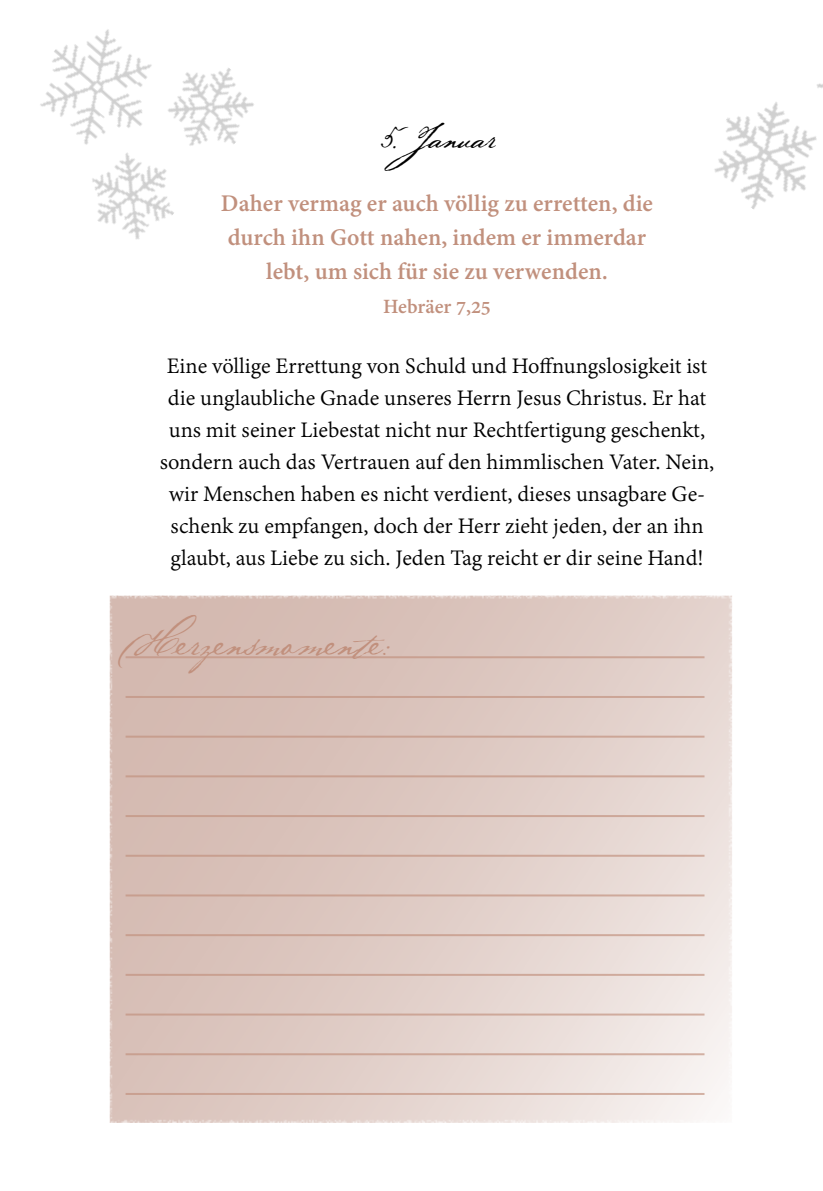
<style>
.page{position:relative;width:823px;height:1191px;background:#fff}
.page>*{position:absolute;margin:0;border:0;box-sizing:border-box;transform-origin:0 0}
.t1{font:28px "Baker Script";color:#c1907d}
.t2{font:700 26px/34px "Adobe Devanagari";color:#c1907d;text-align:center}
.t3{font:24px/32px "Adobe Devanagari";color:#000;text-align:center}
.t4{font:24px "Baker Script";color:#000}
.t5{font:700 22px "Adobe Devanagari";color:#c1907d}
</style>
<div class="page">
<img style="left:40px;top:29px;width:214px;height:211px">
<img style="left:714px;top:83px;width:108px;height:126px">
<svg style="left:110px;top:595px;width:621px;height:528px;background:#dfccc5"></svg>
<hr style="left:125px;top:656px;width:579px;height:2px;background:#c1907d">
<hr style="left:125px;top:696px;width:579px;height:2px;background:#c1907d">
<hr style="left:125px;top:735px;width:579px;height:2px;background:#c1907d">
<hr style="left:125px;top:775px;width:579px;height:2px;background:#c1907d">
<hr style="left:125px;top:815px;width:579px;height:2px;background:#c1907d">
<hr style="left:125px;top:854px;width:579px;height:2px;background:#c1907d">
<hr style="left:125px;top:894px;width:579px;height:2px;background:#c1907d">
<hr style="left:125px;top:934px;width:579px;height:2px;background:#c1907d">
<hr style="left:125px;top:974px;width:579px;height:2px;background:#c1907d">
<hr style="left:125px;top:1013px;width:579px;height:2px;background:#c1907d">
<hr style="left:125px;top:1053px;width:579px;height:2px;background:#c1907d">
<hr style="left:125px;top:1093px;width:579px;height:2px;background:#c1907d">
<p class="t4" style="left:379px;top:125px;width:116px">5. Janu ar</p>
<p class="t2" style="left:221px;top:188px;width:433px">Daher vermag er auch völlig zu erretten, die durch ihn Gott nahen, indem er immerdar lebt, um sich für sie zu verwenden.</p>
<p class="t5" style="left:383px;top:293px;width:109px">Hebräer 7,25</p>
<p class="t3" style="left:160px;top:352px;width:556px">Eine völlige Errettung von Schuld und Hoffnungslosigkeit ist die unglaubliche Gnade unseres Herrn Jesus Christus. Er hat uns mit seiner Liebestat nicht nur Rechtfertigung geschenkt, sondern auch das Vertrauen auf den himmlischen Vater. Nein, wir Menschen haben es nicht verdient, dieses unsagbare Ge&shy;schenk zu empfangen, doch der Herr zieht jeden, der an ihn glaubt, aus Liebe zu sich. Jeden Tag reicht er dir seine Hand!</p>
<p class="t1" style="left:135px;top:629px;width:256px">Herzensmo mente:</p>
</div>
